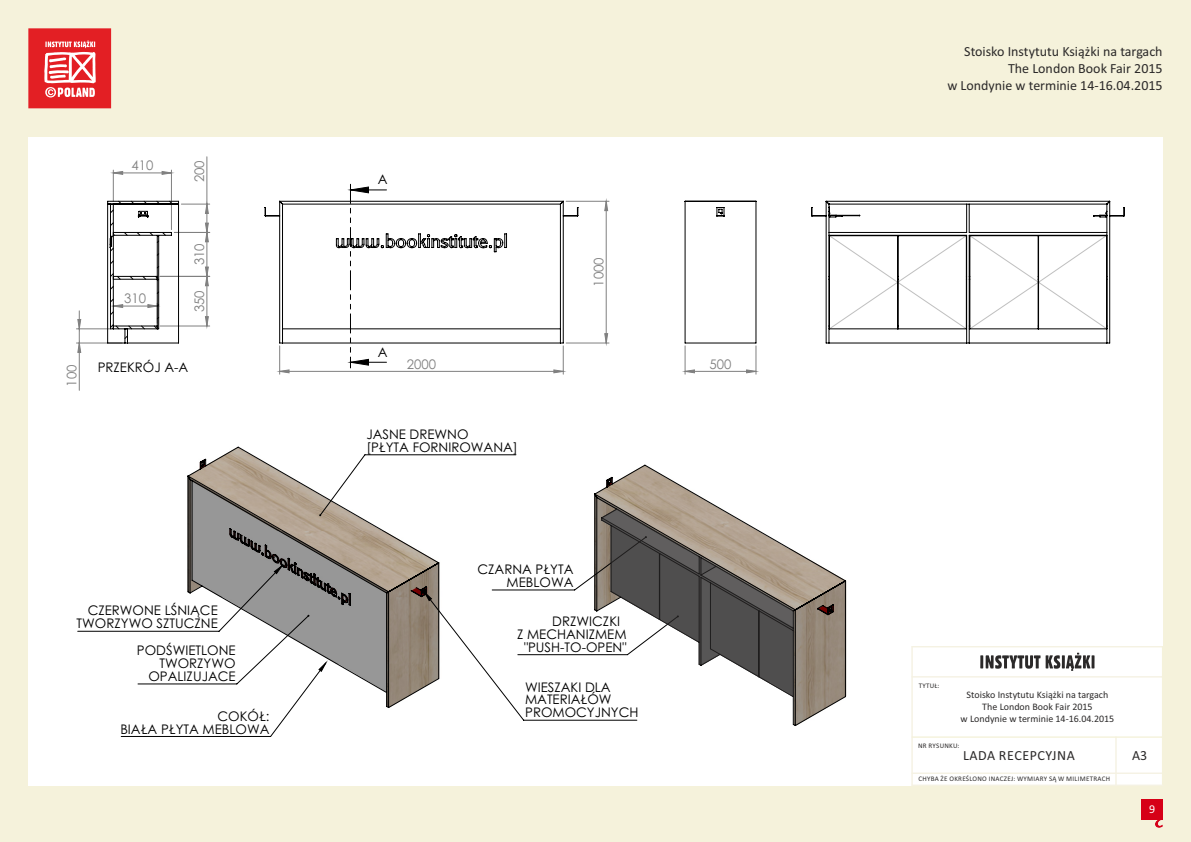
<style>
.page{position:relative;width:1191px;height:842px;background:#f5f2db}
.page>*{position:absolute;margin:0;border:0;box-sizing:border-box;transform-origin:0 0}
.t1{font:14px/17.1px "Calibri";color:#2b2929;text-align:right}
.t2{font:14px "Calibri";letter-spacing:.04em;color:#2b2929}
.t3{font:13.2px/12.8px "Century Gothic";color:#000;text-align:right}
.t4{font:13.2px "Century Gothic";color:#808080}
.t5{font:12px "Calibri";color:#fff}
.t6{font:10px/12.2px "Calibri";color:#2b2929;text-align:center}
.t7{font:7px "Calibri";letter-spacing:.04em;color:#2b2929}
</style>
<div class="page">
<div style="left:28px;top:137px;width:1134px;height:648px;background:#fff"></div>
<img style="left:1155px;top:820px;width:7px;height:8px">
<div style="left:1141px;top:799px;width:21px;height:21px;background:#d60017"></div>
<svg style="left:28px;top:28px;width:83px;height:80px;background:#e84b4f"></svg>
<hr style="left:912px;top:646px;width:250px;height:1px;background:#f5f2e3">
<hr style="left:1115px;top:737px;width:1px;height:48px;background:#f5f2e3">
<hr style="left:911px;top:647px;width:1px;height:138px;background:#f5f2e3">
<hr style="left:912px;top:736px;width:250px;height:2px;background:#f5f2db">
<hr style="left:912px;top:676px;width:250px;height:1px;background:#f5f2e3">
<hr style="left:912px;top:772px;width:250px;height:2px;background:#f5f2e3">
<svg style="left:980px;top:653px;width:114px;height:18px"></svg>
<hr style="left:1161px;top:647px;width:2px;height:138px;background:#f5f2db">
<hr style="left:912px;top:784px;width:250px;height:2px;background:#f5f2e3">
<svg style="left:77px;top:454px;width:517px;height:283px"></svg>
<hr style="left:171px;top:170px;width:1px;height:60px;background:#808080">
<hr style="left:113px;top:170px;width:1px;height:31px;background:#808080">
<hr style="left:76px;top:343px;width:46px;height:1px;background:#808080">
<hr style="left:76px;top:329px;width:34px;height:1px;background:#808080">
<hr style="left:79px;top:343px;width:1px;height:47px;background:#808080">
<hr style="left:207px;top:157px;width:1px;height:47px;background:#808080">
<svg style="left:440px;top:514px;width:154px;height:157px"></svg>
<svg style="left:279px;top:184px;width:477px;height:190px"></svg>
<svg style="left:77px;top:171px;width:133px;height:182px"></svg>
<svg style="left:187px;top:446px;width:253px;height:262px"></svg>
<svg style="left:594px;top:464px;width:252px;height:262px"></svg>
<svg style="left:811px;top:200px;width:314px;height:144px"></svg>
<svg style="left:601px;top:508px;width:193px;height:190px"></svg>
<p class="t4" style="left:131px;top:160px;width:23px">410</p>
<p class="t4" style="left:194px;top:182px;width:23px;rotate:-90deg">200</p>
<p class="t4" style="left:66px;top:387px;width:23px;rotate:-90deg">100</p>
<p class="t4" style="left:124px;top:293px;width:23px">310</p>
<p class="t4" style="left:194px;top:265px;width:23px;rotate:-90deg">310</p>
<p class="t4" style="left:194px;top:312px;width:23px;rotate:-90deg">350</p>
<p class="t3" style="left:98px;top:362px;width:92px">PRZEKRÓJ A-A</p>
<p class="t3" style="left:77px;top:605px;width:143px">CZERWONE LŚNIĄCE<br>TWORZYWO SZTUCZNE</p>
<p class="t3" style="left:137px;top:645px;width:100px">PODŚWIETLONE<br>TWORZYWO<br>OPALIZUJACE</p>
<p class="t3" style="left:120px;top:711px;width:151px">COKÓŁ:<br>BIAŁA PŁYTA MEBLOWA</p>
<p class="t3" style="left:378px;top:174px;width:11px">A</p>
<p class="t3" style="left:378px;top:347px;width:11px">A</p>
<p class="t4" style="left:407px;top:359px;width:31px">2000</p>
<p class="t3" style="left:366px;top:429px;width:153px;text-align:left">JASNE DREWNO<br>[PŁYTA FORNIROWANA]</p>
<p class="t4" style="left:593px;top:287px;width:31px;rotate:-90deg">1000</p>
<p class="t3" style="left:477px;top:564px;width:98px">CZARNA PŁYTA<br>MEBLOWA</p>
<p class="t3" style="left:552px;top:616px;width:69px">DRZWICZKI</p>
<p class="t3" style="left:517px;top:629px;width:111px">Z MECHANIZMEM</p>
<p class="t3" style="left:524px;top:642px;width:104px">"PUSH-TO-OPEN"</p>
<p class="t3" style="left:525px;top:681px;width:115px;text-align:left">WIESZAKI DLA<br>MATERIAŁÓW<br>PROMOCYJNYCH</p>
<p class="t4" style="left:709px;top:359px;width:23px">500</p>
<p class="t1" style="left:947px;top:44px;width:217px">Stoisko Instytutu Książki na targach<br>The London Book Fair 2015<br>w Londynie w terminie 14‐16.04.2015</p>
<p class="t7" style="left:918px;top:682px;width:22px">TYTUŁ:</p>
<p class="t6" style="left:960px;top:689px;width:155px">Stoisko Instytutu Książki na targach<br>The London Book Fair 2015<br>w Londynie w terminie 14‐16.04.2015</p>
<p class="t7" style="left:918px;top:742px;width:43px">NR RYSUNKU:</p>
<p class="t2" style="left:963px;top:749px;width:113px">LADA RECEPCYJNA</p>
<p class="t7" style="left:918px;top:776px;width:193px">CHYBA ŻE OKREŚLONO INACZEJ: WYMIARY SĄ W MILIMETRACH</p>
<p class="t1" style="left:1132px;top:748px;width:17px">A3</p>
<p class="t5" style="left:1149px;top:804px;width:8px">9</p>
</div>
